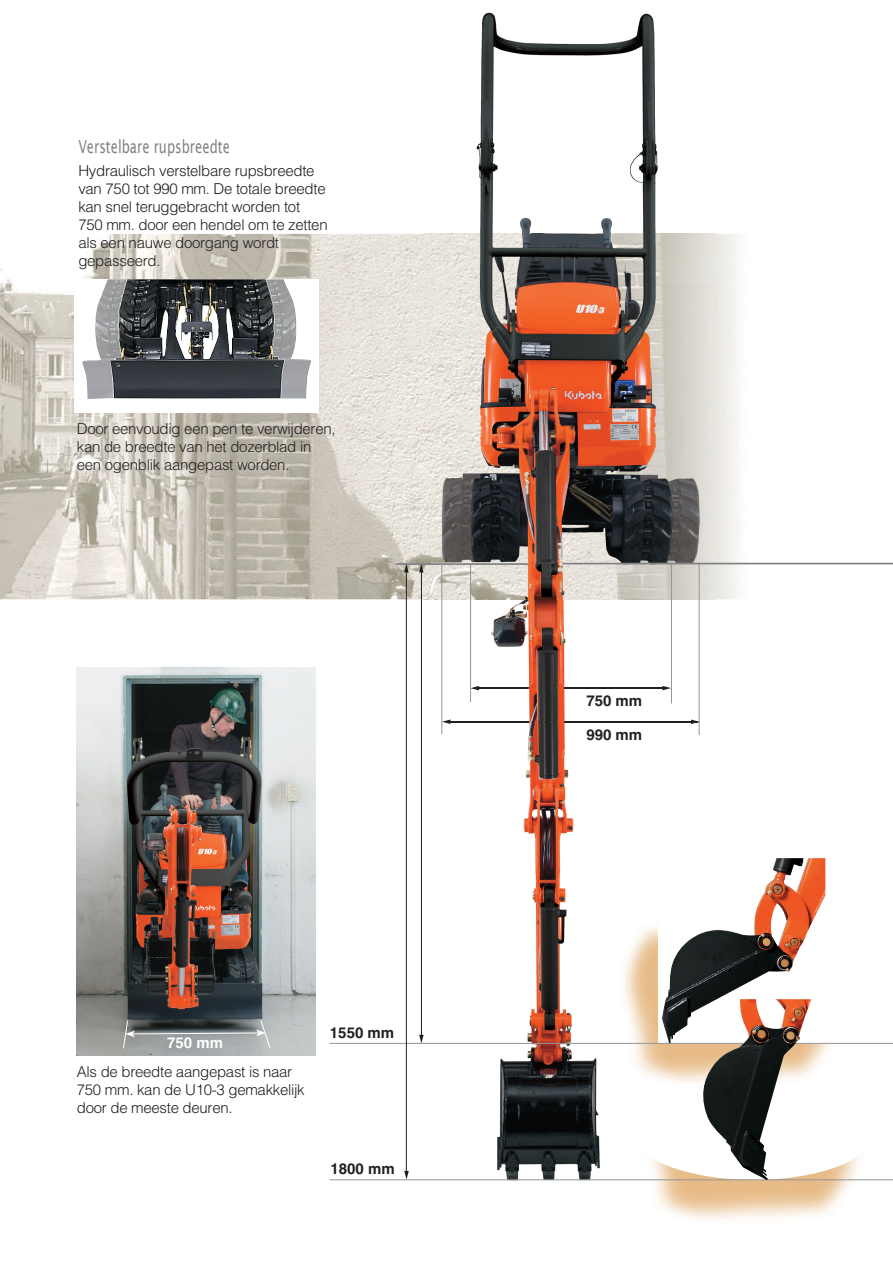
<style>
.page{position:relative;width:893px;height:1263px;background:#fff}
.page>*{position:absolute;margin:0;border:0;box-sizing:border-box;transform-origin:0 0}
.t1{font:18px "Lucida Sans";color:#808285;scale:.72 1}
.t2{font:300 15px/18px "Helvetica";letter-spacing:-.02em;color:#231f20}
.t3{font:700 15px "Helvetica";color:#231f20}
.t4{font:700 15px "Helvetica";color:#fff}
</style>
<div class="page">
<img style="left:0;top:234px;width:762px;height:365px">
<img style="left:425px;top:12px;width:290px;height:1169px">
<img style="left:450px;top:721px;width:241px;height:1px">
<img style="left:479px;top:687px;width:183px;height:1px">
<svg style="left:624px;top:1115px;width:269px;height:142px"></svg>
<div style="left:613px;top:919px;width:244px;height:180px;background:#fff"></div>
<img style="left:618px;top:926px;width:212px;height:157px">
<img style="left:77px;top:668px;width:238px;height:388px">
<svg style="left:123px;top:1019px;width:148px;height:30px;background:#818787"></svg>
<div style="left:75px;top:279px;width:244px;height:134px;background:#fff"></div>
<img style="left:82px;top:279px;width:229px;height:120px">
<div style="left:633px;top:1086px;width:242px;height:94px;background:#fff;border-radius:50%"></div>
<hr style="left:441px;top:565px;width:1px;height:169px;background:#939598">
<hr style="left:699px;top:564px;width:1px;height:171px;background:#939598">
<hr style="left:470px;top:564px;width:1px;height:138px;background:#939598">
<hr style="left:671px;top:564px;width:1px;height:139px;background:#939598">
<hr style="left:421px;top:569px;width:1px;height:468px;background:#231f20">
<hr style="left:563px;top:563px;width:330px;height:1px;background:#808285">
<div style="left:658px;top:890px;width:187px;height:154px;background:#fff"></div>
<hr style="left:330px;top:1043px;width:563px;height:1px;background:#939598">
<img style="left:662px;top:858px;width:163px;height:186px">
<hr style="left:330px;top:1179px;width:563px;height:1px;background:#939598">
<img style="left:702px;top:999px;width:109px;height:181px">
<hr style="left:396px;top:563px;width:132px;height:2px;background:#808285">
<svg style="left:404px;top:564px;width:5px;height:9px"></svg>
<svg style="left:419px;top:564px;width:5px;height:9px"></svg>
<svg style="left:404px;top:1171px;width:5px;height:8px"></svg>
<svg style="left:419px;top:1035px;width:5px;height:8px"></svg>
<svg style="left:442px;top:720px;width:8px;height:4px"></svg>
<svg style="left:471px;top:686px;width:8px;height:4px"></svg>
<svg style="left:662px;top:686px;width:9px;height:4px"></svg>
<svg style="left:691px;top:720px;width:8px;height:4px"></svg>
<hr style="left:406px;top:566px;width:1px;height:609px;background:#231f20">
<p class="t1" style="left:78px;top:136px;width:212px">Verstelbare rupsbreedte</p>
<p class="t2" style="left:78px;top:163px;width:251px">Hydraulisch verstelbare rupsbreedte van 750 tot 990 mm. De totale breedte kan snel teruggebracht worden tot<br>750 mm. door een hendel om te zetten als een nauwe doorgang wordt gepasseerd.</p>
<p class="t2" style="left:77px;top:421px;width:260px">Door eenvoudig een pen te verwijderen, kan de breedte van het dozerblad in een ogenblik aangepast worden.</p>
<p class="t4" style="left:167px;top:1037px;width:57px">750 mm</p>
<p class="t2" style="left:77px;top:1065px;width:229px">Als de breedte aangepast is naar<br>750 mm. kan de U10-3 gemakkelijk door de meeste deuren.</p>
<p class="t3" style="left:330px;top:1028px;width:66px">1550 mm</p>
<p class="t3" style="left:331px;top:1163px;width:66px">1800 mm</p>
<p class="t3" style="left:586px;top:695px;width:57px">750 mm</p>
<p class="t3" style="left:586px;top:730px;width:57px">990 mm</p>
</div>
